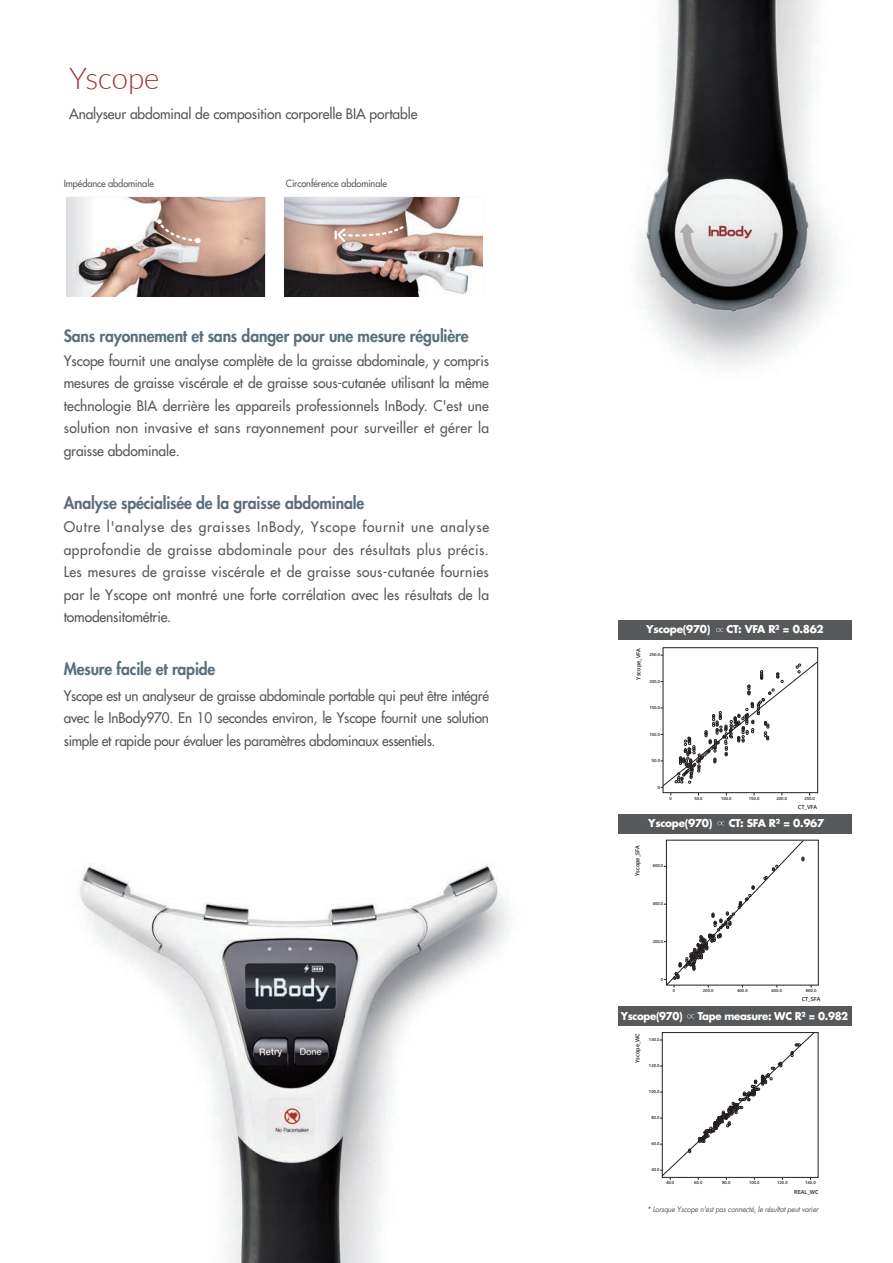
<style>
.page{position:relative;width:893px;height:1263px;background:#fff}
.page>*{position:absolute;margin:0;border:0;box-sizing:border-box;transform-origin:0 0}
.t1{font:300 30px "Lato";color:#a0373f}
.t2{font:800 16.5px "Futura Std";letter-spacing:-.01em;color:#5b6f7b;scale:.95 1}
.t3{font:500 14.25px/22.5px "Futura Std";letter-spacing:-.01em;color:#57585a;text-align:justify}
.t4{font:500 14.25px/22.5px "Futura Std";letter-spacing:-.01em;color:#57585a;text-align:justify;scale:.95 1}
.t5{font:700 10.5px "Futura Std";letter-spacing:-.03em;color:#fff}
.t6{font:500 9.75px "Futura Std";letter-spacing:-.01em;color:#57585a;scale:.95 1}
.t7{font:italic 7.5px "Futura Std";letter-spacing:-.025em;color:#57585a;scale:.95 1}
.t8{font:600 5.55px "Open Sans";color:#231f20}
.t9{font:600 4.2px "Open Sans";color:#231f20}
</style>
<div class="page">
<div style="left:618px;top:1006px;width:234px;height:20px;background:#57585a"></div>
<div style="left:618px;top:621px;width:234px;height:19px;background:#57585a"></div>
<div style="left:618px;top:814px;width:234px;height:19px;background:#57585a"></div>
<img style="left:79px;top:863px;width:430px;height:400px">
<img style="left:637px;top:0;width:197px;height:367px">
<img style="left:244px;top:199px;width:19px;height:96px">
<svg style="left:238px;top:199px;width:6px;height:96px"></svg>
<div style="left:67px;top:197px;width:198px;height:100px;border:1px solid #d1d2d4"></div>
<img style="left:462px;top:235px;width:20px;height:59px">
<img style="left:285px;top:197px;width:177px;height:99px">
<svg style="left:67px;top:198px;width:171px;height:98px"></svg>
<svg style="left:117px;top:218px;width:84px;height:25px"></svg>
<svg style="left:335px;top:218px;width:83px;height:25px;background:#caaca2"></svg>
<svg style="left:661px;top:655px;width:157px;height:140px"></svg>
<svg style="left:664px;top:840px;width:140px;height:147px"></svg>
<svg style="left:660px;top:1032px;width:155px;height:148px"></svg>
<svg style="left:716px;top:628px;width:7px;height:4px"></svg>
<svg style="left:717px;top:821px;width:8px;height:4px"></svg>
<svg style="left:687px;top:1014px;width:7px;height:4px"></svg>
<p class="t1" style="left:69px;top:63px;width:92px">Yscope</p>
<p class="t3" style="left:69px;top:103px;width:350px">Analyseur abdominal de composition corporelle BIA portable</p>
<p class="t6" style="left:64px;top:177px;width:96px">Impédance abdominale</p>
<p class="t6" style="left:286px;top:177px;width:108px">Circonférence abdominale</p>
<p class="t2" style="left:64px;top:326px;width:428px">Sans rayonnement et sans danger pour une mesure régulière</p>
<p class="t3" style="left:64px;top:349px;width:427px">Yscope fournit une analyse complète de la graisse abdominale, y compris mesures de graisse viscérale et de graisse sous-cutanée utilisant la même technologie BIA derrière les appareils professionnels InBody. C'est une solution non invasive et sans rayonnement pour surveiller et gérer la graisse abdominale.</p>
<p class="t2" style="left:64px;top:492px;width:318px">Analyse spécialisée de la graisse abdominale</p>
<p class="t3" style="left:64px;top:516px;width:427px">Outre l'analyse des graisses InBody, Yscope fournit une analyse approfondie de graisse abdominale pour des résultats plus précis.<br>Les mesures de graisse viscérale et de graisse sous-cutanée fournies par le Yscope ont montré une forte corrélation avec les résultats de la tomodensitométrie.</p>
<p class="t2" style="left:64px;top:659px;width:161px">Mesure facile et rapide</p>
<p class="t4" style="left:64px;top:684px;width:449px">Yscope est un analyseur de graisse abdominale portable qui peut être intégré avec le InBody970. En 10 secondes environ, le Yscope fournit une solution simple et rapide pour évaluer les paramètres abdominaux essentiels.</p>
<p class="t5" style="left:646px;top:622px;width:66px">Yscope(970)</p>
<p class="t5" style="left:727px;top:622px;width:99px">CT: VFA R² = 0.862</p>
<p class="t8" style="left:635px;top:679px;width:33px;rotate:-90deg">Yscope_VFA</p>
<p class="t9" style="left:649px;top:652px;width:12px">250.0</p>
<p class="t9" style="left:649px;top:678px;width:12px">200.0</p>
<p class="t9" style="left:649px;top:705px;width:12px">150.0</p>
<p class="t9" style="left:649px;top:731px;width:12px">100.0</p>
<p class="t9" style="left:652px;top:758px;width:10px">50.0</p>
<p class="t9" style="left:658px;top:784px;width:4px">0</p>
<p class="t9" style="left:670px;top:795px;width:4px">0</p>
<p class="t9" style="left:694px;top:795px;width:10px">50.0</p>
<p class="t9" style="left:721px;top:795px;width:12px">100.0</p>
<p class="t9" style="left:749px;top:795px;width:12px">150.0</p>
<p class="t9" style="left:776px;top:795px;width:12px">200.0</p>
<p class="t9" style="left:804px;top:795px;width:12px">250.0</p>
<p class="t8" style="left:798px;top:803px;width:21px">CT_VFA</p>
<p class="t5" style="left:648px;top:816px;width:66px">Yscope(970)</p>
<p class="t5" style="left:729px;top:816px;width:97px">CT: SFA R² = 0.967</p>
<p class="t8" style="left:634px;top:876px;width:32px;rotate:-90deg">Yscope_SFA</p>
<p class="t9" style="left:653px;top:863px;width:12px">600.0</p>
<p class="t9" style="left:653px;top:901px;width:12px">400.0</p>
<p class="t9" style="left:653px;top:938px;width:12px">200.0</p>
<p class="t9" style="left:661px;top:976px;width:4px">0</p>
<p class="t9" style="left:673px;top:987px;width:4px">0</p>
<p class="t9" style="left:703px;top:987px;width:12px">200.0</p>
<p class="t9" style="left:737px;top:987px;width:12px">400.0</p>
<p class="t9" style="left:771px;top:987px;width:12px">600.0</p>
<p class="t9" style="left:806px;top:987px;width:12px">800.0</p>
<p class="t8" style="left:802px;top:995px;width:20px">CT_SFA</p>
<p class="t5" style="left:621px;top:1009px;width:63px">Yscope(970)</p>
<p class="t5" style="left:698px;top:1009px;width:152px">Tape measure: WC R² = 0.982</p>
<p class="t8" style="left:634px;top:1063px;width:31px;rotate:-90deg">Yscope_WC</p>
<p class="t9" style="left:649px;top:1037px;width:12px">140.0</p>
<p class="t9" style="left:649px;top:1063px;width:12px">120.0</p>
<p class="t9" style="left:649px;top:1089px;width:12px">100.0</p>
<p class="t9" style="left:651px;top:1115px;width:10px">80.0</p>
<p class="t9" style="left:651px;top:1141px;width:10px">60.0</p>
<p class="t9" style="left:651px;top:1167px;width:10px">40.0</p>
<p class="t7" style="left:647px;top:1205px;width:182px">* Lorsque Yscope n'est pas connecté, le résultat peut varier</p>
<p class="t9" style="left:666px;top:1180px;width:10px">40.0</p>
<p class="t9" style="left:694px;top:1180px;width:10px">60.0</p>
<p class="t9" style="left:722px;top:1180px;width:10px">80.0</p>
<p class="t9" style="left:749px;top:1180px;width:12px">100.0</p>
<p class="t9" style="left:777px;top:1180px;width:12px">120.0</p>
<p class="t9" style="left:805px;top:1180px;width:12px">140.0</p>
<p class="t8" style="left:794px;top:1188px;width:26px">REAL_WC</p>
</div>
